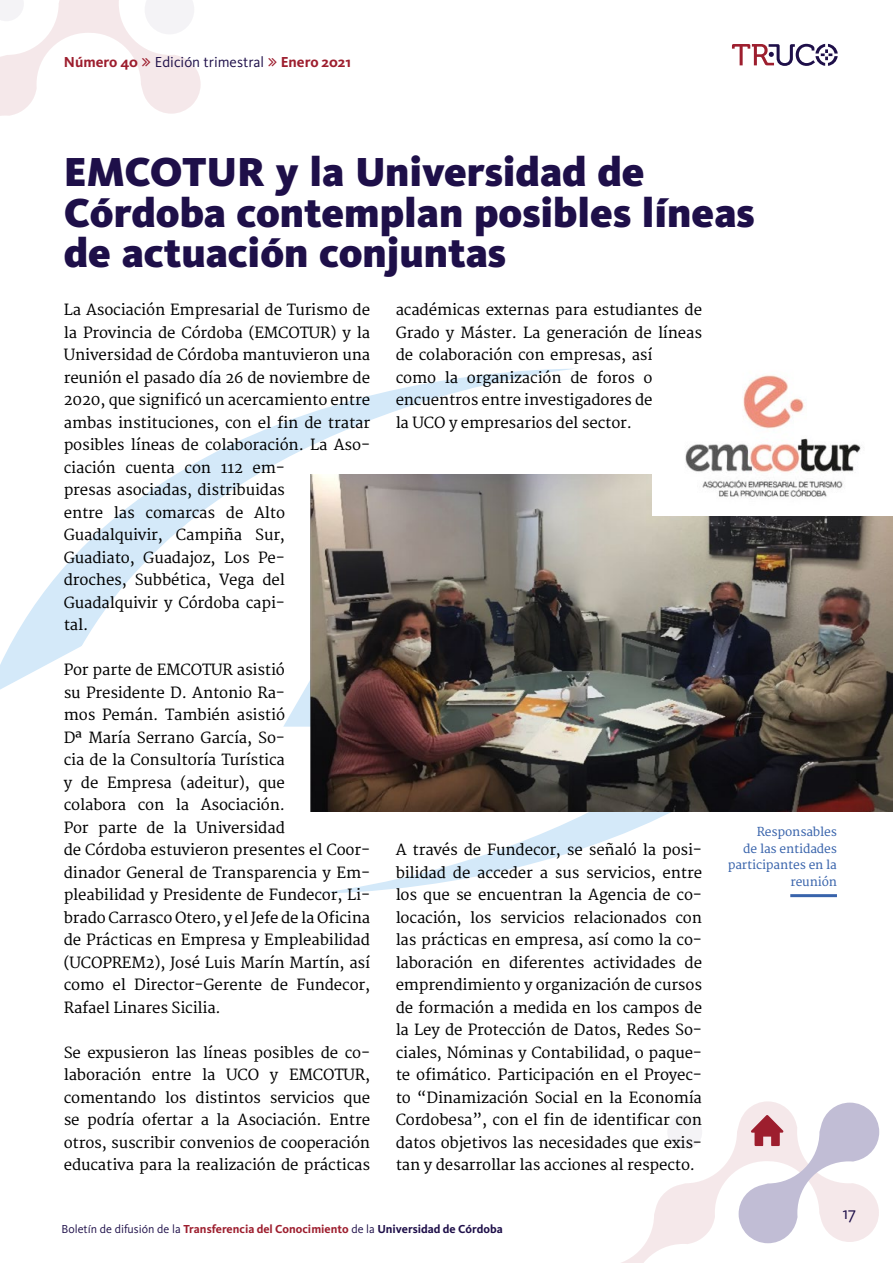
<style>
.page{position:relative;width:893px;height:1263px;background:#fff}
.page>*{position:absolute;margin:0;border:0;box-sizing:border-box;transform-origin:0 0}
.t1{font:900 42px/40.5px "Kievit OT";color:#1e0f49}
.t2{font:18px "Kievit OT";color:#1e0f49}
.t3{font:15px/22.5px "Merriweather";letter-spacing:-.01em;color:#000}
.t4{font:700 15px "Kievit OT";color:#9d1e2e}
.t5{font:700 12px "Kievit OT";color:#9d1e2e}
.t6{font:12px/16.5px "Merriweather";letter-spacing:-.01em;color:#3863ab;text-align:right}
.s1{font-weight:400;color:#1e0f49}
.s2{color:#1e0f49}
</style>
<div class="page">
<svg style="left:0;top:368px;width:575px;height:322px"></svg>
<svg style="left:316px;top:812px;width:521px;height:86px"></svg>
<svg style="left:283px;top:501px;width:27px;height:226px"></svg>
<svg style="left:621px;top:1101px;width:150px;height:162px"></svg>
<svg style="left:732px;top:44px;width:106px;height:22px"></svg>
<img style="left:310px;top:474px;width:583px;height:338px">
<img style="left:652px;top:375px;width:241px;height:140px">
<hr style="left:790px;top:894px;width:47px;height:3px;background:#3863ab">
<svg style="left:739px;top:1102px;width:140px;height:141px"></svg>
<svg style="left:0;top:0;width:201px;height:116px"></svg>
<p class="t4" style="left:64px;top:53px;width:289px">Número 40 <span class="s1">Edición trimestral</span> Enero 2021</p>
<h1 class="t1" style="left:64px;top:151px;width:692px">EMCOTUR y la Universidad de<br>Córdoba contemplan posibles líneas de actuación conjuntas</h1>
<p class="t3" style="left:64px;top:299px;width:308px">La Asociación Empresarial de Turismo de la Provincia de Córdoba (EMCOTUR) y la<br>Universidad de Córdoba mantuvieron una reunión el pasado día 26 de noviembre de<br>2020, que significó un acercamiento entre ambas instituciones, con el fin de tratar posibles líneas de colaboración. La Aso&shy;ciación cuenta con 112 em-<br>presas asociadas, distribuidas<br>entre las comarcas de Alto<br>Guadalquivir, Campiña Sur,<br>Guadiato, Guadajoz, Los Pe-<br>droches, Subbética, Vega del<br>Guadalquivir y Córdoba capi-<br>tal.</p>
<p class="t3" style="left:64px;top:659px;width:308px">Por parte de EMCOTUR asistió<br>su Presidente D. Antonio Ra-<br>mos Pemán. También asistió<br>Dª María Serrano García, So-<br>cia de la Consultoría Turística<br>y de Empresa (adeitur), que<br>colabora con la Asociación.<br>Por parte de la Universidad<br>de Córdoba estuvieron presentes el Coor&shy;dinador General de Transparencia y Em&shy;pleabilidad y Presidente de Fundecor, Li&shy;brado Carrasco Otero, y el Jefe de la Oficina de Prácticas en Empresa y Empleabilidad (UCOPREM2), José Luis Marín Martín, así como el Director-Gerente de Fundecor, Rafael Linares Sicilia.</p>
<p class="t3" style="left:64px;top:1042px;width:308px;text-align:justify">Se expusieron las líneas posibles de co&shy;laboración entre la UCO y EMCOTUR, comentando los distintos servicios que se podría ofertar a la Asociación. Entre otros, suscribir convenios de cooperación educativa para la realización de prácticas</p>
<p class="t3" style="left:396px;top:299px;width:308px">académicas externas para estudiantes de Grado y Máster. La generación de líneas de colaboración con empresas, así<br>como la organización de foros o encuentros entre investigadores de<br>la UCO y empresarios del sector.</p>
<p class="t3" style="left:396px;top:839px;width:308px;text-align:justify">A través de Fundecor, se señaló la posi&shy;bilidad de acceder a sus servicios, entre los que se encuentran la Agencia de co&shy;locación, los servicios relacionados con las prácticas en empresa, así como la co&shy;laboración en diferentes actividades de emprendimiento y organización de cursos de formación a medida en los campos de la Ley de Protección de Datos, Redes So&shy;ciales, Nóminas y Contabilidad, o paque&shy;te ofimático. Participación en el Proyec&shy;to “Dinamización Social en la Economía Cordobesa”, con el fin de identificar con datos objetivos las necesidades que exis&shy;tan y desarrollar las acciones al respecto.</p>
<p class="t5" style="left:62px;top:1222px;width:443px"><span class="s1">Boletín de difusión de la</span> Transferencia del Conocimiento <span class="s1">de la</span> <span class="s2">Universidad de Córdoba</span></p>
<p class="t6" style="left:728px;top:824px;width:111px">Responsables<br>de las entidades participantes en la reunión</p>
<p class="t2" style="left:842px;top:1202px;width:15px">17</p>
</div>
